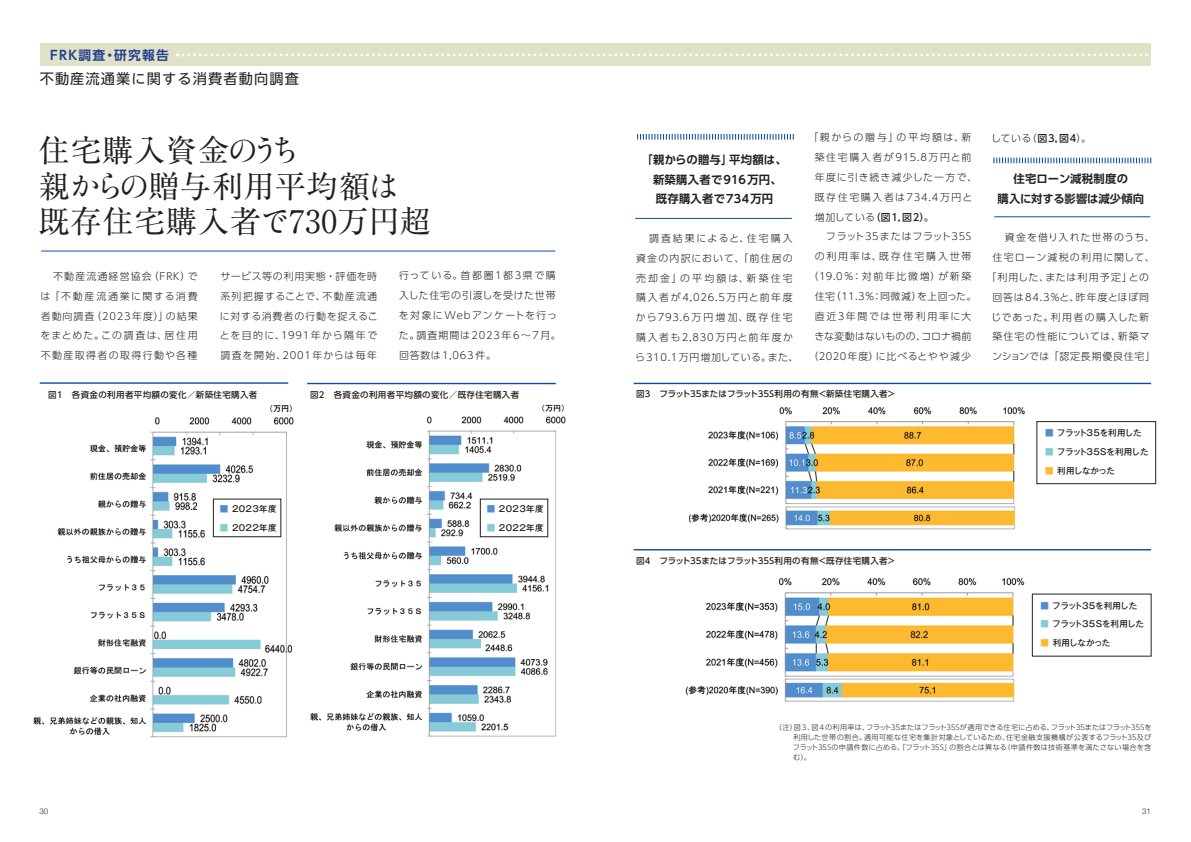
<style>
.page{position:relative;width:1191px;height:842px;background:#fff}
.page>*{position:absolute;margin:0;border:0;box-sizing:border-box;transform-origin:0 0}
.t1{font:31.2px/35.4px "Ryumin Pro";letter-spacing:.02em;color:#231f20}
.t2{font:14.2px "UD Shin Go NT Pro";letter-spacing:.08em;color:#231f20}
.t3{font:700 12.8px "UD Shin Go Pro De";letter-spacing:.1em;color:#253f8e}
.t4{font:700 11.3px/19.8px "UD Shin Go Pro De";letter-spacing:.02em;color:#231f20;text-align:center}
.t5{font:700 11.3px/19.8px "UD Shin Go Pro De";color:#231f20;text-align:center}
.t6{font:300 9.9px/19.8px "UD Shin Go Pro";letter-spacing:.105em;color:#231f20;text-align:justify}
.t7{font:300 9.9px/19.8px "UD Shin Go Pro";letter-spacing:.14em;color:#231f20}
.t8{font:300 9.9px "UD Shin Go Pro";letter-spacing:.16em;color:#231f20}
.t9{font:300 9.9px "UD Shin Go Pro";letter-spacing:.165em;color:#231f20}
.t10{font:300 9.9px "UD Shin Go Pro";letter-spacing:.045em;color:#231f20}
.t11{font:300 9.9px "UD Shin Go Pro";letter-spacing:.06em;color:#231f20}
.t12{font:300 9.9px "UD Shin Go Pro";letter-spacing:.065em;color:#231f20}
.t13{font:300 9.9px "UD Shin Go Pro";letter-spacing:.085em;color:#231f20}
.t14{font:300 9.9px "UD Shin Go Pro";letter-spacing:.02em;color:#231f20}
.t15{font:300 9.9px "UD Shin Go Pro";letter-spacing:.08em;color:#231f20}
.t16{font:300 9.9px "UD Shin Go Pro";letter-spacing:.19em;color:#231f20}
.t17{font:500 9.9px "UD Shin Go Pro";color:#231f20}
.t18{font:300 9.9px "UD Shin Go Pro";letter-spacing:.185em;color:#231f20}
.t19{font:500 8.5px "Gothic MB101 Pr 6";letter-spacing:-.01em;color:#231f20}
.t20{font:500 8.5px "UD Shin Go Pro";letter-spacing:-.01em;color:#231f20}
.t21{font:500 8.5px "UD Shin Go Pro";letter-spacing:.04em;color:#231f20}
.t22{font:500 8.5px "Gothic MB101 Pr 6";letter-spacing:-.045em;color:#231f20}
.t23{font:300 7.8px "Helvetica Neue";color:#231f20}
.t24{font:300 7.1px/9.9px "UD Shin Go Pro";letter-spacing:.04em;color:#231f20;text-align:justify}
.s1{font-family:"Ryumin Std Regular KO"}
.s2{font-weight:300}
.s3{color:#528ecb}
.s4{color:#87cad8}
.s5{font-weight:500}
.s6{color:#fdb930}
</style>
<div class="page">
<div style="left:40px;top:43px;width:1110px;height:23px;background:#dfe2c7"></div>
<svg style="left:177px;top:54px;width:974px;height:2px"></svg>
<hr style="left:307px;top:383px;width:249px;height:1px;background:#0d4da1">
<hr style="left:40px;top:382px;width:248px;height:2px;background:#0d4da1">
<hr style="left:633px;top:383px;width:518px;height:1px;background:#0d4da1">
<hr style="left:633px;top:549px;width:518px;height:1px;background:#0d4da1">
<hr style="left:41px;top:251px;width:514px;height:1px;background:#0d4da1">
<img style="left:310px;top:404px;width:256px;height:333px">
<div style="left:502px;top:508px;width:50px;height:50px;background:#fff"></div>
<img style="left:33px;top:444px;width:113px;height:292px">
<div style="left:0;top:480px;width:42px;height:41px;background:#fff"></div>
<img style="left:150px;top:431px;width:142px;height:307px">
<div style="left:213px;top:489px;width:71px;height:69px;background:#fff"></div>
<div style="left:213px;top:499px;width:68px;height:38px;border:1px solid #231f20"></div>
<div style="left:480px;top:499px;width:68px;height:38px;border:1px solid #231f20"></div>
<img style="left:689px;top:407px;width:457px;height:123px">
<div style="left:1017px;top:419px;width:124px;height:92px;background:#fff"></div>
<div style="left:1036px;top:421px;width:119px;height:63px;border:1px solid #231f20"></div>
<img style="left:685px;top:577px;width:460px;height:125px">
<div style="left:1017px;top:588px;width:122px;height:98px;background:#fff"></div>
<svg style="left:993px;top:158px;width:158px;height:5px"></svg>
<hr style="left:994px;top:216px;width:156px;height:1px;background:#0d4da1">
<svg style="left:637px;top:134px;width:156px;height:6px"></svg>
<hr style="left:635px;top:218px;width:157px;height:1px;background:#0d4da1">
<img style="left:155px;top:405px;width:139px;height:20px">
<p class="t3" style="left:50px;top:44px;width:120px">FRK調査・研究報告</p>
<h2 class="t2" style="left:40px;top:67px;width:261px">不動産流通業に関する消費者動向調査</h2>
<h1 class="t1" style="left:39px;top:131px;width:394px">住宅購入資金<span class="s1">のうち<br></span>親<span class="s1">からの</span>贈与利用平均額<span class="s1">は</span>既存住宅購入者<span class="s1">で730</span>万円超</h1>
<p class="t6" style="left:40px;top:266px;width:159px">　不動産流通経営協会（FRK）では「不動産流通業に関する消費者動向調査（2023年度）」の結果をまとめた。この調査は、居住用不動産取得者の取得行動や各種</p>
<p class="t6" style="left:220px;top:266px;width:160px">サービス等の利用実態・評価を時系列把握することで、不動産流通に対する消費者の行動を捉えることを目的に、1991年から隔年で調査を開始、2001年からは毎年</p>
<p class="t6" style="left:399px;top:265px;width:164px;text-align:left">行っている。首都圏1都3県で購入した住宅の引渡しを受けた世帯を対象にWebアンケートを行った。調査期間は2023年6～7月。回答数は1,063件。</p>
<p class="t4" style="left:641px;top:149px;width:147px">「親からの贈与」平均額は、新築購入者で916万円、<br>既存購入者で734万円</p>
<p class="t7" style="left:635px;top:228px;width:165px">　調査結果によると、住宅購入資金の内訳において、「前住居の売却金」の平均額は、新築住宅購入者が4,026.5万円と前年度から793.6万円増加、既存住宅購入者も2,830万円と前年度から310.1万円増加している。また、</p>
<p class="t16" style="left:808px;top:129px;width:164px">「親からの贈与」の平均額は、新</p>
<p class="t8" style="left:814px;top:149px;width:158px">築住宅購入者が915.8万円と前</p>
<p class="t6" style="left:814px;top:167px;width:164px">年度に引き続き減少した一方で、</p>
<p class="t8" style="left:814px;top:189px;width:159px">既存住宅購入者は734.4万円と</p>
<p class="t17" style="left:814px;top:209px;width:120px"><span class="s2">増加している</span>（図1,図2）。</p>
<p class="t11" style="left:814px;top:229px;width:158px">　フラット35またはフラット35S</p>
<p class="t18" style="left:814px;top:249px;width:158px">の利用率は、既存住宅購入世帯</p>
<p class="t9" style="left:808px;top:268px;width:164px">（19.0％：対前年比微増）が新築</p>
<p class="t10" style="left:814px;top:288px;width:163px">住宅（11.3％：同微減）を上回った。</p>
<p class="t9" style="left:814px;top:308px;width:158px">直近3年間では世帯利用率に大</p>
<p class="t14" style="left:814px;top:328px;width:159px">きな変動はないものの、コロナ禍前</p>
<p class="t12" style="left:808px;top:348px;width:164px">（2020年度）に比べるとやや減少</p>
<p class="t21" style="left:48px;top:388px;width:211px">図1　各資金の利用者平均額の変化／新築住宅購入者</p>
<p class="t21" style="left:310px;top:388px;width:211px">図2　各資金の利用者平均額の変化／既存住宅購入者</p>
<p class="t20" style="left:636px;top:387px;width:261px">図3　フラット３５またはフラット３５Ｓ利用の有無＜新築住宅購入者＞</p>
<p class="t19" style="left:220px;top:501px;width:58px"><span class="s3">■</span> 2023年度</p>
<p class="t19" style="left:220px;top:521px;width:58px"><span class="s4">■</span> 2022年度</p>
<p class="t19" style="left:487px;top:501px;width:58px"><span class="s3">■</span> 2023年度</p>
<p class="t19" style="left:487px;top:521px;width:58px"><span class="s4">■</span> 2022年度</p>
<p class="t20" style="left:636px;top:554px;width:261px">図4　フラット３５またはフラット３５Ｓ利用の有無＜既存住宅購入者＞</p>
<p class="t6" style="left:991px;top:128px;width:101px">している（<span class="s5">図3,図4</span>）。</p>
<p class="t5" style="left:997px;top:168px;width:148px">住宅ローン減税制度の<br>購入に対する影響は減少傾向</p>
<p class="t6" style="left:992px;top:227px;width:164px">　資金を借り入れた世帯のうち、</p>
<p class="t6" style="left:992px;top:247px;width:164px">住宅ローン減税の利用に関して、</p>
<p class="t6" style="left:986px;top:267px;width:164px">「利用した、または利用予定」との</p>
<p class="t13" style="left:992px;top:289px;width:158px">回答は84.3％と、昨年度とほぼ同</p>
<p class="t6" style="left:991px;top:307px;width:160px">じであった。利用者の購入した新</p>
<p class="t6" style="left:992px;top:326px;width:158px">築住宅の性能については、新築マ</p>
<p class="t15" style="left:992px;top:348px;width:165px">ンションでは「認定長期優良住宅」</p>
<p class="t19" style="left:1045px;top:426px;width:98px"><span class="s3">■</span> フラット35を利用した</p>
<p class="t19" style="left:1045px;top:444px;width:105px"><span class="s4">■</span> フラット35Sを利用した</p>
<p class="t22" style="left:1045px;top:464px;width:71px"><span class="s6">■</span> 利用しなかった</p>
<p class="t19" style="left:1040px;top:598px;width:98px"><span class="s3">■</span> フラット35を利用した</p>
<p class="t19" style="left:1040px;top:617px;width:105px"><span class="s4">■</span> フラット35Sを利用した</p>
<p class="t22" style="left:1040px;top:636px;width:71px"><span class="s6">■</span> 利用しなかった</p>
<p class="t24" style="left:793px;top:722px;width:360px;text-indent:-18px">（注）図3、図4の利用率は、フラット３５またはフラット３５Ｓが適用できる住宅に占める、フラット３５またはフラット３５Ｓを利用した世帯の割合。適用可能な住宅を集計対象としているため、住宅金融支援機構が公表するフラット３５及びフラット３５Ｓの申請件数に占める、「フラット３５Ｓ」の割合とは異なる（申請件数は技術基準を満たさない場合を含む）。</p>
<p class="t23" style="left:39px;top:804px;width:10px">30</p>
<p class="t23" style="left:1142px;top:804px;width:10px">31</p>
</div>
